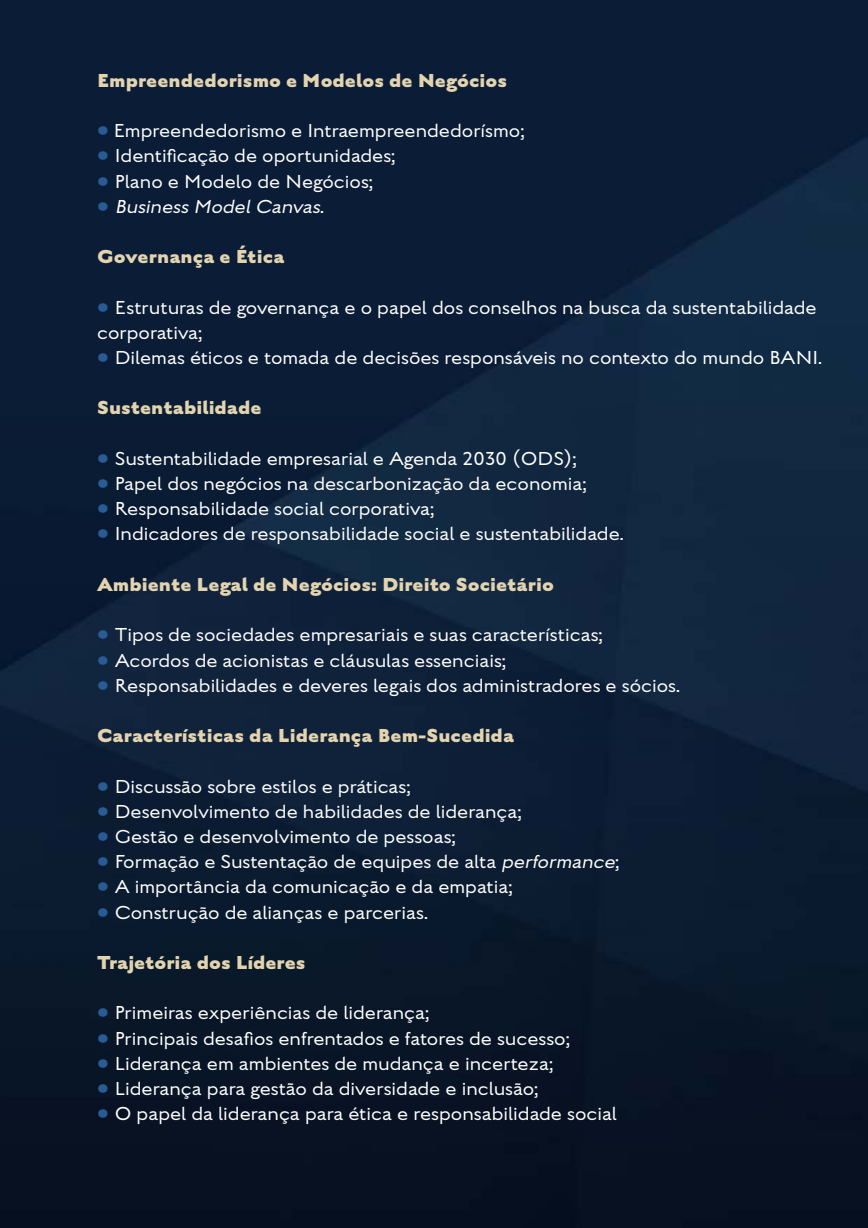
<style>
.page{position:relative;width:868px;height:1228px;background:#fff}
.page>*{position:absolute;margin:0;border:0;box-sizing:border-box;transform-origin:0 0}
.t1{font:100 21px/25.2px "English Grotesque";color:#fff}
.t2{font:800 21px "English Grotesque";color:#e3d4b0}
.t3{font:italic 100 21px "English Grotesque";color:#fff}
.s1{color:#295c95}
.s2{font-style:normal;color:#295c95}
.s3{font-style:normal}
.s4{font-style:italic}
</style>
<div class="page">
<img style="left:0;top:0;width:868px;height:1228px">
<p class="t2" style="left:97px;top:68px;width:412px">Empreendedorismo e Modelos de Negócios</p>
<p class="t1" style="left:97px;top:118px;width:429px"><span class="s1">•</span> Empreendedorismo e Intraempreendedorísmo;</p>
<p class="t1" style="left:97px;top:144px;width:300px"><span class="s1">•</span> Identificação de oportunidades;</p>
<p class="t1" style="left:97px;top:169px;width:277px"><span class="s1">•</span> Plano e Modelo de Negócios;</p>
<p class="t3" style="left:97px;top:195px;width:228px"><span class="s2">•</span> Business ModelCanvas<span class="s3">.</span></p>
<p class="t2" style="left:97px;top:244px;width:189px">Governança e Ética</p>
<p class="t1" style="left:97px;top:295px;width:721px"><span class="s1">•</span> Estruturas de governança e o papel dos conselhos na busca da sustentabilidade corporativa;</p>
<p class="t1" style="left:97px;top:345px;width:726px"><span class="s1">•</span> Dilemas éticos e tomada de decisões responsáveis no contexto do mundo BANI.</p>
<p class="t2" style="left:97px;top:395px;width:166px">Sustentabilidade</p>
<p class="t1" style="left:97px;top:446px;width:481px"><span class="s1">•</span> Sustentabilidade empresarial e Agenda 2030 (ODS);</p>
<p class="t1" style="left:97px;top:471px;width:491px"><span class="s1">•</span> Papel dos negócios na descarbonização da economia;</p>
<p class="t1" style="left:97px;top:496px;width:338px"><span class="s1">•</span> Responsabilidade social corporativa;</p>
<p class="t1" style="left:97px;top:522px;width:528px"><span class="s1">•</span> Indicadores de responsabilidade social e sustentabilidade.</p>
<p class="t2" style="left:97px;top:572px;width:458px">Ambiente Legal de Negócios: Direito Societário</p>
<p class="t1" style="left:97px;top:622px;width:507px"><span class="s1">•</span> Tipos de sociedades empresariais e suas características;</p>
<p class="t1" style="left:97px;top:648px;width:410px"><span class="s1">•</span> Acordos de acionistas e cláusulas essenciais;</p>
<p class="t1" style="left:97px;top:673px;width:584px"><span class="s1">•</span> Responsabilidades e deveres legais dos administradores e sócios.</p>
<p class="t2" style="left:97px;top:723px;width:419px">Características da Liderança Bem-Sucedida</p>
<p class="t1" style="left:97px;top:774px;width:315px"><span class="s1">•</span> Discussão sobre estilos e práticas;</p>
<p class="t1" style="left:97px;top:799px;width:426px"><span class="s1">•</span> Desenvolvimento de habilidades de liderança;</p>
<p class="t1" style="left:97px;top:824px;width:360px"><span class="s1">•</span> Gestão e desenvolvimento de pessoas;</p>
<p class="t1" style="left:97px;top:849px;width:523px"><span class="s1">•</span> Formação e Sustentação de equipes de alta <span class="s4">performance</span>;</p>
<p class="t1" style="left:97px;top:874px;width:417px"><span class="s1">•</span> A importância da comunicação e da empatia;</p>
<p class="t1" style="left:97px;top:900px;width:332px"><span class="s1">•</span> Construção de alianças e parcerias.</p>
<p class="t2" style="left:97px;top:950px;width:210px">Trajetória dos Líderes</p>
<p class="t1" style="left:97px;top:1000px;width:334px"><span class="s1">•</span> Primeiras experiências de liderança;</p>
<p class="t1" style="left:97px;top:1026px;width:474px"><span class="s1">•</span> Principais desafios enfrentados e fatores de sucesso;</p>
<p class="t1" style="left:97px;top:1051px;width:457px"><span class="s1">•</span> Liderança em ambientes de mudança e incerteza;</p>
<p class="t1" style="left:97px;top:1076px;width:442px"><span class="s1">•</span> Liderança para gestão da diversidade e inclusão;</p>
<p class="t1" style="left:97px;top:1101px;width:521px"><span class="s1">•</span> O papel da liderança para ética e responsabilidade social</p>
</div>
